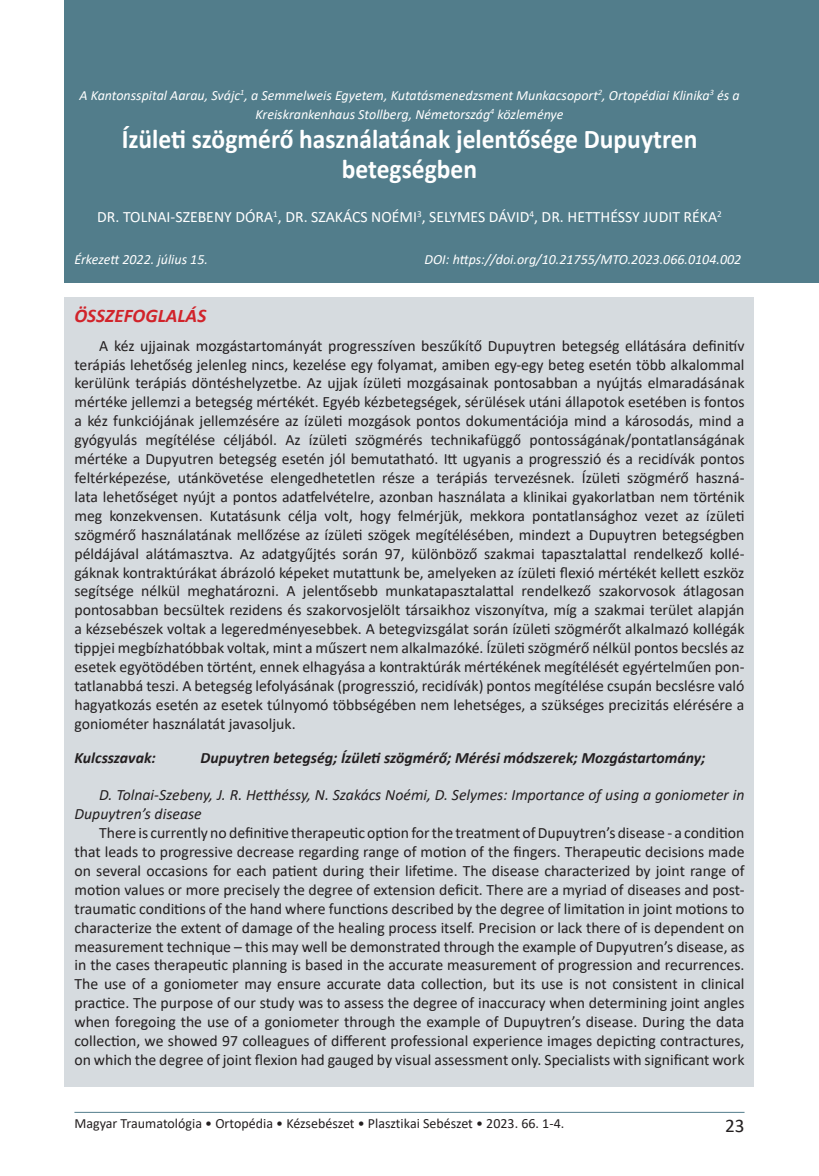
<style>
.page{position:relative;width:819px;height:1176px;background:#fff}
.page>*{position:absolute;margin:0;border:0;box-sizing:border-box;transform-origin:0 0}
.Cím{font:700 27.12px/29.8px "Calibri";color:#fff;text-align:center;scale:.94 1}
.Címsor_1{font:italic 700 19.25px "Calibri";color:#d1232a}
.t1{font:19.25px "Calibri";color:#231f20}
.Összefoglalás{font:15.75px/18.9px "Calibri";color:#231f20}
.Összefoglalás-2{font:italic 15.75px/18.9px "Calibri";color:#231f20}
.Kulcsszavak{font:italic 700 15.75px "Calibri";color:#231f20}
.Cím-2{font:15.75px "Calibri";color:#fff}
.Kórház{font:italic 14px/18.9px "Calibri";color:#fff;text-align:center}
.t2{font:14px "Calibri";color:#231f20}
.Cím-3{font:italic 14px "Calibri";color:#fff}
</style>
<div class="page">
<div style="left:64px;top:0;width:755px;height:283px;background:#527d8b"></div>
<hr style="left:74px;top:1112px;width:670px;height:1px;background:#527d8b">
<div style="left:64px;top:297px;width:690px;height:789px;background:#d6dbdf"></div>
<p class="Kórház" style="left:79px;top:85px;width:661px">A Kantonsspital Aarau, Svájc<sup>1</sup>, a Semmelweis Egyetem, Kutatásmenedzsment Munkacsoport<sup>2</sup>, Ortopédiai Klinika<sup>3</sup> és a<br>Kreiskrankenhaus Stollberg, Németország<sup>4</sup> közleménye</p>
<p class="Cím" style="left:122px;top:124px;width:614px">Ízületi szögmérő használatának jelentősége Dupuytren betegségben</p>
<p class="Cím-2" style="left:97px;top:206px;width:626px">DR. TOLNAI-SZEBENY DÓRA<sup>1</sup>, DR. SZAKÁCS NOÉMI<sup>3</sup>, SELYMES DÁVID<sup>4</sup>, DR. HETTHÉSSY JUDIT RÉKA<sup>2</sup></p>
<p class="Cím-3" style="left:74px;top:249px;width:135px">Érkezett 2022. július 15.</p>
<p class="Cím-3" style="left:424px;top:249px;width:318px">DOI: https://doi.org/10.21755/MTO.2023.066.0104.002</p>
<p class="Címsor_1" style="left:74px;top:302px;width:133px">ÖSSZEFOGLALÁS</p>
<p class="Összefoglalás" style="left:74px;top:335px;width:671px;text-indent:25px">A kéz ujjainak mozgástartományát progresszíven beszűkítő Dupuytren betegség ellátására definitív terápiás lehetőség jelenleg nincs, kezelése egy folyamat, amiben egy-egy beteg esetén több alkalommal kerülünk terápiás döntéshelyzetbe. Az ujjak ízületi mozgásainak pontosabban a nyújtás elmaradásának mértéke jellemzi a betegség mértékét. Egyéb kézbetegségek, sérülések utáni állapotok esetében is fontos a kéz funkciójának jellemzésére az ízületi mozgások pontos dokumentációja mind a károsodás, mind a gyógyulás megítélése céljából. Az ízületi szögmérés technikafüggő pontosságának/pontatlanságának mértéke a Dupyutren betegség esetén jól bemutatható. Itt ugyanis a progresszió és a recidívák pontos feltérképezése, utánkövetése elengedhetetlen része a terápiás tervezésnek. Ízületi szögmérő haszná&shy;lata lehetőséget nyújt a pontos adatfelvételre, azonban használata a klinikai gyakorlatban nem történik meg konzekvensen. Kutatásunk célja volt, hogy felmérjük, mekkora pontatlansághoz vezet az ízületi szögmérő használatának mellőzése az ízületi szögek megítélésében, mindezt a Dupuytren betegségben példájával alátámasztva. Az adatgyűjtés sorá n 97, különböző szakmai tapasztalattal rendelkező kollé&shy;gáknak kontraktúrákat ábrázoló képeket mutattunk be, amelyeken az ízületi flexió mértékét kellett eszköz segítsége nélkül meghatározni. A jelentősebb munkatapasztalattal rendelkező szakorvosok átlagosan pontosabban becsü ltek rezidens és szakorvosjelölt tá rsaikhoz viszonyítva, míg a szakmai terü let alapjá n a kézsebészek voltak a legeredmé nyesebbek. A betegvizsgálat során ízületi szögmérőt alkalmazó kollégá k tippjei megbízhatóbbak voltak, mint a műszert nem alkalmazóké. Ízületi szögmérő nélkül pontos becslés az esetek egyötödében történt, ennek elhagyása a kontraktúrák mértékének megítélését egyértelműen pon&shy;tatlanabbá teszi. A betegség lefolyásá nak (progresszió, recidívák) pontos megíté lése csupá n becslésre való hagyatkozás eseté n az esetek túlnyomó többségében nem lehetséges, a szü kséges precizitás elérésére a goniométer használatát javasoljuk.</p>
<p class="Kulcsszavak" style="left:74px;top:746px;width:83px">Kulcsszavak:</p>
<p class="Kulcsszavak" style="left:200px;top:746px;width:506px">Dupuytren betegség; Ízületi szögmérő; Mérési módszerek; Mozgástartomány;</p>
<p class="Összefoglalás-2" style="left:74px;top:785px;width:671px;text-indent:25px">D. Tolnai-Szebeny, J. R. Hetthéssy, N. Szakács Noémi, D. Selymes: Importance of using a goniometer in<br>Dupuytren’s disease</p>
<p class="Összefoglalás" style="left:74px;top:823px;width:671px;text-align:justify;text-indent:25px">There is currently no definitive therapeutic option for the treatment of Dupuytren’s disease - a condition that leads to progressive decrease regarding range of motion of the fingers. Therapeutic decisions made on several occasions for each patient during their lifetime. The disease characterized by joint range of motion values or more precisely the degree of extension deficit. There are a myriad of diseases and post&shy;traumatic conditions of the hand where functions described by the degree of limitation in joint motions to characterize the extent of damage of the healing process itself. Precision or lack there of is dependent on measurement technique – this may well be demonstrated through the example of Dupyutren’s disease, as in the cases therapeutic planning is based in the accurate measurement of progression and recurrences.<br>The use of a goniometer may ensure accurate data collection, but its use is not consistent in clinical practice. The purpose of our study was to assess the degree of inaccuracy when determining joint angles when foregoing the use of a goniometer through the example of Dupuytren’s disease. During the data collection, we showed 97 colleagues of different professional experience images depicting contractures, on which the degree of joint flexion had gauged by visual assessment only. Specialists with significant work</p>
<p class="t2" style="left:74px;top:1113px;width:491px">Magyar Traumatológia • Ortopédia • Kézsebészet • Plasztikai Sebészet • 2023. 66. 1-4.</p>
<p class="t1" style="left:725px;top:1112px;width:21px">23</p>
</div>
